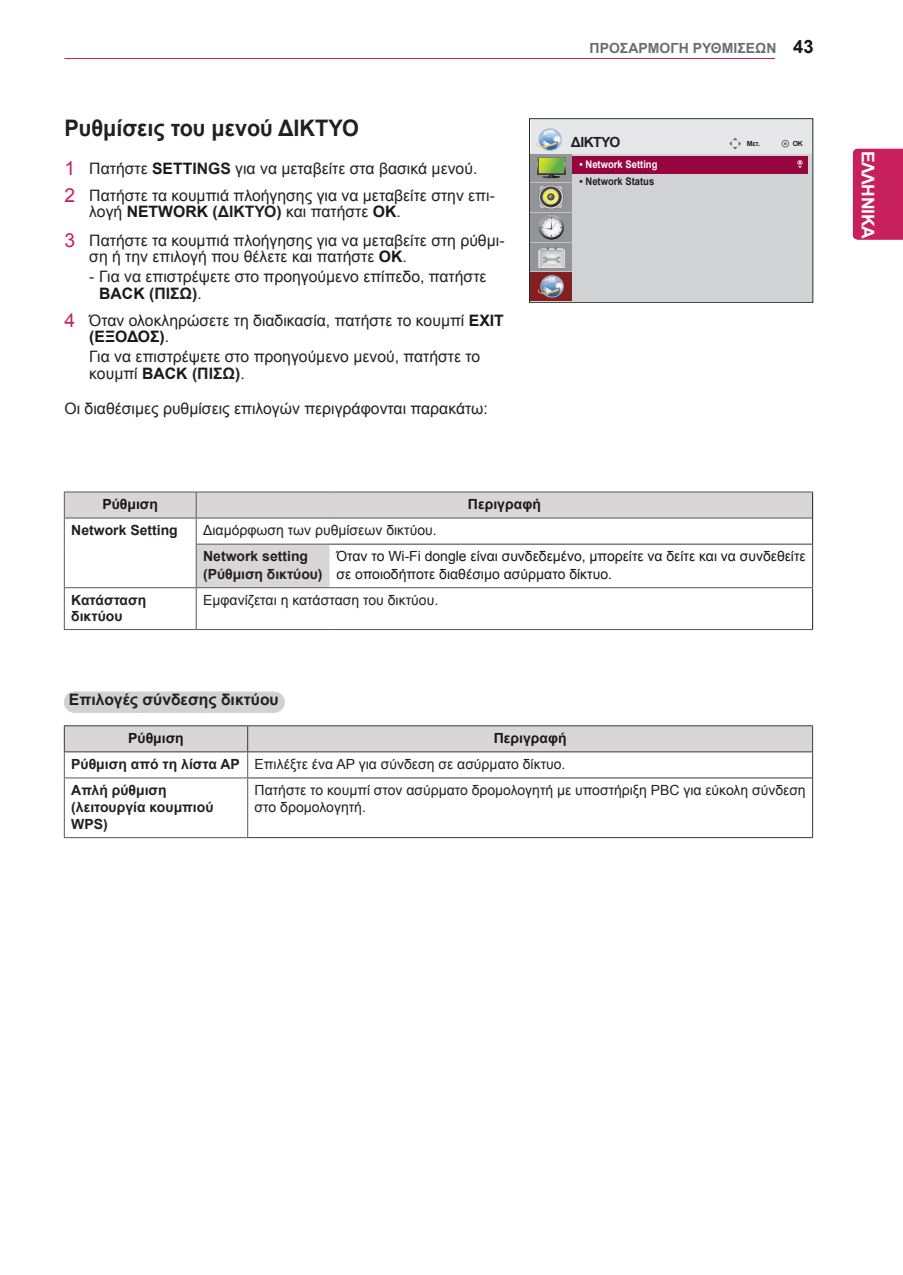
<style>
.page{position:relative;width:903px;height:1275px;background:#fff}
.page>*{position:absolute;margin:0;border:0;box-sizing:border-box;transform-origin:0 0}
.Title-2{font:700 22.75px "Arial";color:#231f20;scale:.95 1}
.t1{font:700 21px "Arial";color:#fff}
.t2{font:700 18.38px "Arial";color:#1a161a}
.t3{font:700 17.5px "Arial";letter-spacing:-.02em;color:#fff}
._1-Body{font:15.75px/15.8px "Arial";color:#231f20}
._1-Body-2{font:15.75px/17.5px "Arial";color:#231f20}
._1-Body-3{font:15.75px/17.5px "Arial";color:#231f20}
.Body{font:15.75px "Arial";color:#231f20}
.Title3-N{font:700 15.75px "Arial";color:#231f20}
.Body-2{font:14px/16.8px "Arial";color:#231f20}
.Body-3{font:700 14px/16.8px "Arial";color:#231f20}
.Body-4{font:14px/17.5px "Arial";color:#1a161a}
.Body-Bold-Center{font:700 14px "Arial";color:#1a161a}
.t4{font:700 14px "Arial";color:#6c6d70}
.body_main{font:700 14px "Arial";letter-spacing:-.04em;color:#231f20}
.OSD_source_menu_6pt{font:700 10.5px "Arial";letter-spacing:-.005em;color:#fff;scale:.9 1}
.OSD_source_menu_6pt-2{font:700 10.5px "Arial";color:#231f20;scale:.9 1}
.body_main-2{font:700 7px "Arial";color:#231f20}
.s1{font-size:19.25px;color:#c8205d}
.s2{font-weight:700;color:#1a161a}
.s3{font-weight:700}
</style>
<div class="page">
<hr style="left:64px;top:58px;width:711px;height:1px;background:#c8205d">
<div style="left:853px;top:149px;width:50px;height:91px;background:#c8205d"></div>
<div style="left:529px;top:118px;width:284px;height:185px;border:1px solid #231f20"></div>
<div style="left:531px;top:120px;width:281px;height:34px;background:#e6e7e9"></div>
<div style="left:531px;top:154px;width:281px;height:147px;background:#d1d2d4"></div>
<svg style="left:729px;top:138px;width:12px;height:11px"></svg>
<div style="left:782px;top:140px;width:7px;height:7px;border:1px solid #6c6d70;border-radius:50%"></div>
<div style="left:531px;top:154px;width:41px;height:147px;background:#939598"></div>
<div style="left:531px;top:272px;width:41px;height:29px;background:#822021"></div>
<hr style="left:531px;top:182px;width:41px;height:1px;background:#c2c3c6">
<hr style="left:531px;top:212px;width:41px;height:1px;background:#c2c3c6">
<hr style="left:531px;top:242px;width:41px;height:1px;background:#c2c3c6">
<hr style="left:531px;top:272px;width:41px;height:1px;background:#c2c3c6">
<svg style="left:537px;top:157px;width:29px;height:21px"></svg>
<svg style="left:539px;top:158px;width:25px;height:15px"></svg>
<svg style="left:539px;top:159px;width:24px;height:14px"></svg>
<svg style="left:538px;top:247px;width:27px;height:21px"></svg>
<div style="left:538px;top:185px;width:25px;height:24px;background:#838486;border-radius:12px"></div>
<svg style="left:539px;top:185px;width:24px;height:24px"></svg>
<svg style="left:538px;top:215px;width:26px;height:24px"></svg>
<svg style="left:539px;top:215px;width:25px;height:24px"></svg>
<svg style="left:541px;top:217px;width:21px;height:20px"></svg>
<svg style="left:541px;top:218px;width:20px;height:19px"></svg>
<svg style="left:538px;top:275px;width:26px;height:23px"></svg>
<svg style="left:536px;top:128px;width:26px;height:23px"></svg>
<div style="left:572px;top:156px;width:236px;height:17px;background:#96053d"></div>
<svg style="left:797px;top:160px;width:5px;height:8px"></svg>
<svg style="left:65px;top:493px;width:747px;height:94px"></svg>
<hr style="left:64px;top:518px;width:132px;height:1px;background:#57585a">
<hr style="left:812px;top:545px;width:1px;height:42px;background:#3b3639">
<hr style="left:64px;top:544px;width:1px;height:44px;background:#57585a">
<hr style="left:64px;top:492px;width:132px;height:1px;background:#57585a">
<svg style="left:64px;top:492px;width:1px;height:52px"></svg>
<hr style="left:196px;top:544px;width:1px;height:43px;background:#57585a">
<hr style="left:197px;top:544px;width:132px;height:1px;background:#57585a">
<hr style="left:329px;top:544px;width:484px;height:1px;background:#3b3639">
<hr style="left:64px;top:629px;width:132px;height:1px;background:#57585a">
<hr style="left:64px;top:588px;width:1px;height:41px;background:#57585a">
<hr style="left:65px;top:587px;width:131px;height:1px;background:#57585a">
<hr style="left:196px;top:588px;width:1px;height:41px;background:#57585a">
<hr style="left:812px;top:588px;width:1px;height:41px;background:#231f20">
<hr style="left:196px;top:629px;width:133px;height:1px;background:#57585a">
<hr style="left:329px;top:629px;width:484px;height:1px;background:#57585a">
<hr style="left:196px;top:492px;width:133px;height:1px;background:#57585a">
<svg style="left:196px;top:492px;width:1px;height:52px"></svg>
<hr style="left:329px;top:492px;width:484px;height:1px;background:#57585a">
<hr style="left:196px;top:518px;width:133px;height:1px;background:#57585a">
<hr style="left:329px;top:518px;width:483px;height:1px;background:#57585a">
<svg style="left:812px;top:493px;width:1px;height:51px"></svg>
<hr style="left:196px;top:587px;width:133px;height:1px;background:#57585a">
<hr style="left:329px;top:587px;width:484px;height:1px;background:#57585a">
<hr style="left:64px;top:778px;width:1px;height:59px;background:#57585a">
<hr style="left:247px;top:778px;width:1px;height:59px;background:#57585a">
<hr style="left:64px;top:837px;width:184px;height:1px;background:#57585a">
<hr style="left:812px;top:778px;width:1px;height:59px;background:#3b3639">
<hr style="left:64px;top:725px;width:184px;height:1px;background:#3b3639">
<hr style="left:248px;top:725px;width:565px;height:1px;background:#3b3639">
<svg style="left:64px;top:726px;width:749px;height:52px"></svg>
<hr style="left:248px;top:837px;width:565px;height:1px;background:#3b3639">
<div style="left:74px;top:692px;width:199px;height:21px;background:#d1d2d4"></div>
<svg style="left:273px;top:692px;width:1px;height:21px"></svg>
<p class="Title-2" style="left:64px;top:112px;width:311px">Ρυθμίσεις του μενού ΔΙΚΤΥΟ</p>
<p class="_1-Body" style="left:64px;top:160px;width:414px"><span class="s1">1</span> Πατήστε <span class="s2">SETT</span><span class="s3">INGS</span> για να μεταβείτε στα βασικά μενού.</p>
<p class="_1-Body" style="left:89px;top:188px;width:407px;text-indent:-25px"><span class="s1">2</span> Πατήστε τα κουμπιά πλοήγησης για να μεταβείτε στην επι&shy;λογή <span class="s2">NETWORK</span> <span class="s3">(ΔΙΚΤΥΟ)</span> και πατήστε <span class="s2">OK</span>.</p>
<p class="_1-Body" style="left:89px;top:233px;width:417px;text-indent:-25px"><span class="s1">3</span> Πατήστε τα κουμπιά πλοήγησης για να μεταβείτε στη ρύθμι&shy;ση ή την επιλογή που θέλετε και πατήστε <span class="s2">OK</span>.</p>
<p class="_1-Body-3" style="left:99px;top:268px;width:389px;text-indent:-10px">- Για να επιστρέψετε στο προηγούμενο επίπεδο, πατήστε<br><span class="s2">BACK</span> <span class="s3">(ΠΙΣΩ)</span>.</p>
<p class="_1-Body" style="left:89px;top:313px;width:416px;text-indent:-25px"><span class="s1">4</span> Όταν ολοκληρώσετε τη διαδικασία, πατήστε το κουμπί <span class="s2">EXIT (ΕΞΟΔΟΣ)</span>.</p>
<p class="_1-Body-2" style="left:89px;top:348px;width:392px">Για να επιστρέψετε στο προηγούμενο μενού, πατήστε το κουμπί <span class="s2">BACK</span> <span class="s3">(ΠΙΣΩ)</span>.</p>
<p class="Body" style="left:64px;top:398px;width:425px">Οι διαθέσιμες ρυθμίσεις επιλογών περιγράφονται παρακάτω:</p>
<p class="t4" style="left:590px;top:39px;width:188px">ΠΡΟΣΑΡΜΟΓΗ ΡΥΘΜΙΣΕΩΝ</p>
<p class="t2" style="left:793px;top:34px;width:22px">43</p>
<p class="body_main" style="left:571px;top:132px;width:51px">ΔΙΚΤΥΟ</p>
<p class="body_main-2" style="left:747px;top:139px;width:15px">Μετ.</p>
<p class="body_main-2" style="left:793px;top:139px;width:12px">OK</p>
<p class="OSD_source_menu_6pt" style="left:579px;top:157px;width:88px">• Network Setting</p>
<p class="OSD_source_menu_6pt-2" style="left:579px;top:175px;width:85px">• Network Status</p>
<p class="Body-Bold-Center" style="left:102px;top:495px;width:57px">Ρύθμιση</p>
<p class="Body-Bold-Center" style="left:468px;top:495px;width:74px">Περιγραφή</p>
<p class="Body-3" style="left:71px;top:522px;width:108px">Network Setting</p>
<p class="Body-2" style="left:203px;top:522px;width:235px">Διαμόρφωση των ρυθμίσεων δικτύου.</p>
<p class="Body-3" style="left:203px;top:548px;width:121px;line-height:17.5px">Network setting (Ρύθμιση δικτύου)</p>
<p class="Body-4" style="left:336px;top:548px;width:471px">Όταν το Wi-Fi dongle είναι συνδεδεμένο, μπορείτε να δείτε και να συνδεθείτε σε οποιοδήποτε διαθέσιμο ασύρματο δίκτυο.</p>
<p class="Body-3" style="left:71px;top:592px;width:77px;line-height:15.8px">Κατάσταση δικτύου</p>
<p class="Body-2" style="left:203px;top:592px;width:237px">Εμφανίζεται η κατάσταση του δικτύου.</p>
<p class="Title3-N" style="left:69px;top:689px;width:211px">Επιλογές σύνδεσης δικτύου</p>
<p class="Body-Bold-Center" style="left:128px;top:729px;width:57px">Ρύθμιση</p>
<p class="Body-Bold-Center" style="left:494px;top:729px;width:74px">Περιγραφή</p>
<p class="Body-3" style="left:71px;top:756px;width:170px">Ρύθμιση από τη λίστα AP</p>
<p class="Body-2" style="left:255px;top:756px;width:312px">Επιλέξτε ένα AP για σύνδεση σε ασύρματο δίκτυο.</p>
<p class="Body-3" style="left:71px;top:782px;width:144px">Απλή ρύθμιση (λειτουργία κουμπιού<br>WPS)</p>
<p class="Body-2" style="left:255px;top:782px;width:552px">Πατήστε το κουμπί στον ασύρματο δρομολογητή με υποστήριξη PBC για εύκολη σύνδεση στο δρομολογητή.</p>
<p class="t3" style="left:879px;top:151px;width:89px;rotate:90deg">ΕΛΛΗΝΙΚΑ</p>
<h2 class="t1" style="left:884px;top:173px;width:44px;rotate:90deg">ΕΛΛ</h2>
</div>
